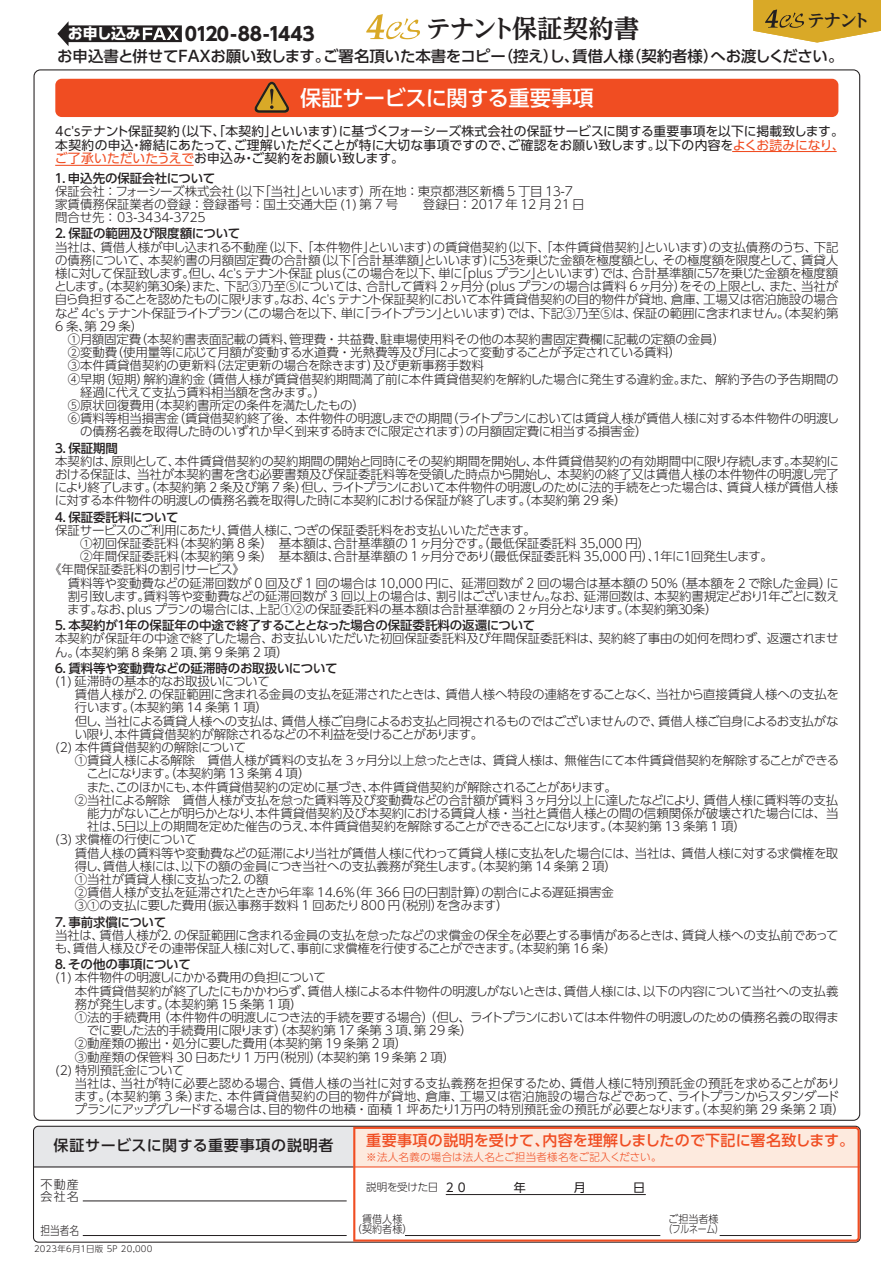
<style>
.page{position:relative;width:881px;height:1263px;background:#fff}
.page>*{position:absolute;margin:0;border:0;box-sizing:border-box;transform-origin:0 0}
.t1{font:700 25.5px "UD Reimin Pro";letter-spacing:-.04em;color:#231f20}
.t2{font:500 21.3px "UD Shin Go Pro";letter-spacing:-.01em;color:#fff}
.t3{font:700 18.6px "UD Shin Go Pro";letter-spacing:-.04em;color:#231f20}
.t4{font:700 17.85px "UD Reimin Pro";color:#231f20}
.t5{font:500 15.45px "UD Shin Go Pro";letter-spacing:-.005em;color:#231f20}
.t6{font:500 15px "UD Shin Go Pro";letter-spacing:.015em;color:#f04d22}
.t7{font:500 15px "UD Shin Go Pro";letter-spacing:.05em;color:#231f20}
.t8{font:700 14.85px "UD Shin Go Pro";letter-spacing:-.025em;color:#fff}
.t9{font:12.75px/13.5px "UD Shin Go Pro";letter-spacing:.005em;color:#231f20;text-align:justify}
.t10{font:300 12.45px/13.2px "UD Shin Go Pro";letter-spacing:-.01em;color:#231f20}
.t11{font:300 12.45px "UD Shin Go Pro";letter-spacing:-.03em;color:#231f20}
.t12{font:300 12.45px "UD Shin Go Pro";letter-spacing:-.035em;color:#231f20}
.t13{font:500 12.45px "UD Shin Go Pro";letter-spacing:-.01em;color:#231f20}
.t14{font:300 12.45px "UD Shin Go Pro";letter-spacing:-.04em;color:#231f20}
.t15{font:300 12.45px "UD Shin Go Pro";letter-spacing:-.045em;color:#231f20}
.t16{font:300 12.45px "UD Shin Go Pro";letter-spacing:-.065em;color:#231f20}
.t17{font:300 12px "UD Shin Go Pro";letter-spacing:.1em;color:#231f20}
.t18{font:300 12px "UD Shin Go Pro";letter-spacing:.1em;color:#231f20;scale:.8 1}
.t19{font:300 10.5px "UD Shin Go Pro";letter-spacing:.025em;color:#f04d22}
.t20{font:300 10.5px/10.5px "UD Shin Go Pro";color:#231f20;text-align:center;scale:.96 1}
.t21{font:300 10.5px "UD Shin Go Pro";letter-spacing:-.03em;color:#231f20}
.t22{font:300 8.55px "UD Shin Go Pro";letter-spacing:.03em;color:#231f20}
.s1{color:#f04d22}
</style>
<div class="page">
<div style="left:55px;top:79px;width:783px;height:38px;background:#f04d22;border-radius:6px"></div>
<svg style="left:254px;top:82px;width:35px;height:31px"></svg>
<svg style="left:57px;top:21px;width:125px;height:25px"></svg>
<svg style="left:366px;top:14px;width:54px;height:26px"></svg>
<hr style="left:55px;top:165px;width:138px;height:1px;background:#f04d22">
<hr style="left:732px;top:151px;width:104px;height:1px;background:#f04d22">
<svg style="left:753px;top:0;width:127px;height:43px;background:#d8b045"></svg>
<svg style="left:33px;top:1126px;width:827px;height:117px"></svg>
<svg style="left:353px;top:1127px;width:506px;height:114px"></svg>
<hr style="left:83px;top:1200px;width:263px;height:1px;background:#231f20">
<hr style="left:445px;top:1194px;width:200px;height:1px;background:#231f20">
<hr style="left:83px;top:1235px;width:263px;height:1px;background:#231f20">
<hr style="left:405px;top:1235px;width:255px;height:1px;background:#231f20">
<hr style="left:719px;top:1235px;width:132px;height:1px;background:#231f20">
<hr style="left:34px;top:1166px;width:319px;height:1px;background:#231f20">
<hr style="left:353px;top:1166px;width:506px;height:1px;background:#f04d22">
<h3 class="t4" style="left:806px;top:5px;width:64px">テナント</h3>
<h1 class="t1" style="left:426px;top:8px;width:215px">テナント保証契約書</h1>
<p class="t8" style="left:68px;top:22px;width:74px">お申し込み</p>
<h3 class="t3" style="left:185px;top:19px;width:131px">0120-88-1443</h3>
<p class="t5" style="left:57px;top:44px;width:787px">お申込書と併せてFAXお願い致します。ご署名頂いた本書をコピー（控え）し、賃借人様（契約者様）へお渡しください。</p>
<h2 class="t2" style="left:300px;top:81px;width:295px">保証サービスに関する重要事項</h2>
<p class="t9" style="left:55px;top:124px;width:790px">4c'sテナント保証契約（以下、「本契約」といいます）に基づくフォーシーズ株式会社の保証サービスに関する重要事項を以下に掲載致します。本契約の申込・締結にあたって、ご理解いただくことが特に大切な事項ですので、ご確認をお願い致します。以下の内容を<span class="s1">よくお読みになり、ご了承いただいたうえで</span>お申込み・ご契約をお願い致します。</p>
<p class="t13" style="left:53px;top:168px;width:164px">１．申込先の保証会社について</p>
<p class="t10" style="left:55px;top:184px;width:519px">保証会社：フォーシーズ株式会社（以下「当社」といいます）所在地：東京都港区新橋 5 丁目 13-7家賃債務保証業者の登録：登録番号：国土交通大臣 (1) 第 7 号</p>
<p class="t10" style="left:423px;top:197px;width:163px">登録日：2017 年 12 月 21 日</p>
<p class="t10" style="left:55px;top:210px;width:152px">問合せ先：03-3434-3725</p>
<p class="t13" style="left:53px;top:224px;width:189px">２．保証の範囲及び限度額について</p>
<p class="t10" style="left:55px;top:240px;width:784px">当社は、賃借人様が申し込まれる不動産（以下、「本件物件」といいます）の賃貸借契約（以下、「本件賃貸借契約」といいます）の支払債務のうち、下記</p>
<p class="t10" style="left:55px;top:253px;width:784px">の債務について、本契約書の月額固定費の合計額（以下「合計基準額」といいます）に５３を乗じた金額を極度額とし、その極度額を限度として、賃貸人</p>
<p class="t14" style="left:55px;top:263px;width:784px">様に対して保証致します。但し、4c's テナント保証 plu（s この場合を以下、単に「plus プラン」といいます）では、合計基準額に５７を乗じた金額を極度額</p>
<p class="t11" style="left:54px;top:276px;width:785px">とします（。本契約第３０条）また、下記③乃至⑤については、合計して賃料 2ヶ月分（plus プランの場合は賃料 6ヶ月分）をその上限とし、また、当社が</p>
<p class="t11" style="left:55px;top:290px;width:784px">自ら負担することを認めたものに限ります。なお、4c's テナント保証契約において本件賃貸借契約の目的物件が貸地、倉庫、工場又は宿泊施設の場合</p>
<p class="t15" style="left:55px;top:303px;width:784px">など 4c's テナント保証ライトプラン（この場合を以下、単に「ライトプラン」といいます）では、下記③乃至⑤は、保証の範囲に含まれません（。本契約第</p>
<p class="t10" style="left:55px;top:319px;width:90px">6 条、第 29 条）</p>
<p class="t10" style="left:68px;top:332px;width:658px">①月額固定費（本契約書表面記載の賃料、管理費・共益費、駐車場使用料その他の本契約書固定費欄に記載の定額の金員）</p>
<p class="t11" style="left:68px;top:342px;width:615px">②変動費（使用量等に応じて月額が変動する水道費・光熱費等及び月によって変動することが予定されている賃料）</p>
<p class="t10" style="left:68px;top:359px;width:417px">③本件賃貸借契約の更新料（法定更新の場合を除きます）及び更新事務手数料</p>
<p class="t10" style="left:68px;top:372px;width:772px">④早期（短期）解約違約金（賃借人様が賃貸借契約期間満了前に本件賃貸借契約を解約した場合に発生する違約金。また、解約予告の予告期間の</p>
<p class="t12" style="left:80px;top:382px;width:247px">経過に代えて支払う賃料相当額を含みます。）</p>
<p class="t10" style="left:68px;top:398px;width:299px">⑤原状回復費用（本契約書所定の条件を満たしたもの）</p>
<p class="t10" style="left:68px;top:411px;width:772px">⑥賃料等相当損害金（賃貸借契約終了後、本件物件の明渡しまでの期間（ライトプランにおいては賃貸人様が賃借人様に対する本件物件の明渡し</p>
<p class="t12" style="left:80px;top:422px;width:568px">の債務名義を取得した時のいずれか早く到来する時までに限定されます）の月額固定費に相当する損害金）</p>
<p class="t13" style="left:53px;top:438px;width:67px">３．保証期間</p>
<p class="t10" style="left:55px;top:454px;width:785px;text-align:justify">本契約は、原則として、本件賃貸借契約の契約期間の開始と同時にその契約期間を開始し、本件賃貸借契約の有効期間中に限り存続します。本契約における保証は、当社が本契約書を含む必要書類及び保証委託料等を受領した時点から開始し、本契約の終了又は賃借人様の本件物件の明渡し完了により終了します（。本契約第 2 条及び第 7 条）但し、ライトプランにおいて本件物件の明渡しのために法的手続をとった場合は、賃貸人様が賃借人様に対する本件物件の明渡しの債務名義を取得した時に本契約における保証が終了します（。本契約第 29 条）</p>
<p class="t13" style="left:53px;top:507px;width:127px">４．保証委託料について</p>
<p class="t10" style="left:55px;top:523px;width:482px">保証サービスのご利用にあたり、賃借人様に、つぎの保証委託料をお支払いいただきます。</p>
<p class="t10" style="left:80px;top:536px;width:571px">①初回保証委託料（本契約第 8 条）基本額は、合計基準額の 1ヶ月分です（。最低保証委託料 35,000 円）</p>
<p class="t10" style="left:80px;top:549px;width:694px">②年間保証委託料（本契約第 9 条）基本額は、合計基準額の 1ヶ月分であり（最低保証委託料 35,000 円）、１年に１回発生します。</p>
<p class="t10" style="left:49px;top:563px;width:197px">《年間保証委託料の割引サービス》</p>
<p class="t10" style="left:68px;top:576px;width:772px">賃料等や変動費などの延滞回数が 0 回及び 1 回の場合は 10,000 円に、延滞回数が 2 回の場合は基本額の 50％（基本額を 2 で除した金員）に</p>
<p class="t10" style="left:68px;top:589px;width:772px">割引致します。賃料等や変動費などの延滞回数が 3 回以上の場合は、割引はございません。なお、延滞回数は、本契約書規定どおり１年ごとに数え</p>
<p class="t10" style="left:67px;top:602px;width:651px">ます。なお、plus プランの場合には、上記①②の保証委託料の基本額は合計基準額の 2ヶ月分となります（。本契約第３０条）</p>
<p class="t13" style="left:53px;top:615px;width:484px">５．本契約が１年の保証年の中途で終了することとなった場合の保証委託料の返還について</p>
<p class="t10" style="left:55px;top:632px;width:784px">本契約が保証年の中途で終了した場合、お支払いいただいた初回保証委託料及び年間保証委託料は、契約終了事由の如何を問わず、返還されません（。本契約第8条第2 項、第9条第2 項）</p>
<p class="t13" style="left:53px;top:658px;width:286px">６．賃料等や変動費などの延滞時のお取扱いについて</p>
<p class="t10" style="left:55px;top:674px;width:216px">(1) 延滞時の基本的なお取扱いについて</p>
<p class="t10" style="left:75px;top:687px;width:765px">賃借人様が２．の保証範囲に含まれる金員の支払を延滞されたときは、賃借人様へ特段の連絡をすることなく、当社から直接賃貸人様への支払を</p>
<p class="t10" style="left:75px;top:701px;width:195px">行います（。本契約第 14 条第 1 項）</p>
<p class="t12" style="left:75px;top:711px;width:765px">但し、当社による賃貸人様への支払は、賃借人様ご自身によるお支払と同視されるものではございませんので、賃借人様ご自身によるお支払がな</p>
<p class="t12" style="left:75px;top:724px;width:410px">い限り、本件賃貸借契約が解除されるなどの不利益を受けることがあります。</p>
<p class="t10" style="left:55px;top:740px;width:192px">(2) 本件賃貸借契約の解除について</p>
<p class="t10" style="left:75px;top:753px;width:765px">①賃貸人様による解除 賃借人様が賃料の支払を 3ヶ月分以上怠ったときは、賃貸人様は、無催告にて本件賃貸借契約を解除することができる</p>
<p class="t16" style="left:86px;top:763px;width:225px">ことになります（。本契約第 13 条第 4 項）</p>
<p class="t10" style="left:87px;top:780px;width:531px">また、このほかにも、本件賃貸借契約の定めに基づき、本件賃貸借契約が解除されることがあります。</p>
<p class="t10" style="left:75px;top:793px;width:764px">②当社による解除 賃借人様が支払を怠った賃料等及び変動費などの合計額が賃料 3ヶ月分以上に達したなどにより、賃借人様に賃料等の支払</p>
<p class="t10" style="left:87px;top:806px;width:752px">能力がないことが明らかとなり､本件賃貸借契約及び本契約における賃貸人様・当社と賃借人様との間の信頼関係が破壊された場合には、当</p>
<p class="t12" style="left:87px;top:816px;width:660px">社は、５日以上の期間を定めた催告のうえ、本件賃貸借契約を解除することができることになります（。本契約第 13 条第 1 項）</p>
<p class="t10" style="left:55px;top:832px;width:143px">(3) 求償権の行使について</p>
<p class="t10" style="left:75px;top:846px;width:764px">賃借人様の賃料等や変動費などの延滞により当社が賃借人様に代わって賃貸人様に支払をした場合には、当社は、賃借人様に対する求償権を取</p>
<p class="t10" style="left:75px;top:859px;width:543px">得し、賃借人様には、以下の額の金員につき当社への支払義務が発生します（。本契約第 14 条第 2 項）</p>
<p class="t10" style="left:75px;top:872px;width:195px">①当社が賃貸人様に支払った２．の額</p>
<p class="t10" style="left:75px;top:885px;width:540px">②賃借人様が支払を延滞されたときから年率 14.6％（年 366 日の日割計算）の割合による遅延損害金</p>
<p class="t10" style="left:75px;top:898px;width:435px">③①の支払に要した費用（振込事務手数料 1 回あたり800 円（税別）を含みます）</p>
<p class="t13" style="left:53px;top:912px;width:115px">７．事前求償について</p>
<p class="t10" style="left:55px;top:928px;width:785px">当社は、賃借人様が２．の保証範囲に含まれる金員の支払を怠ったなどの求償金の保全を必要とする事情があるときは、賃貸人様への支払前であっても、賃借人様及びその連帯保証人様に対して、事前に求償権を行使することができます（。本契約第 16 条）</p>
<p class="t13" style="left:53px;top:954px;width:140px">８．その他の事項について</p>
<p class="t10" style="left:55px;top:970px;width:272px">(1) 本件物件の明渡しにかかる費用の負担について</p>
<p class="t10" style="left:75px;top:984px;width:764px">本件賃貸借契約が終了したにもかかわらず、賃借人様による本件物件の明渡しがないときは、賃借人様には、以下の内容について当社への支払義</p>
<p class="t10" style="left:75px;top:997px;width:229px">務が発生します（。本契約第 15 条第 1 項）</p>
<p class="t10" style="left:75px;top:1010px;width:765px">①法的手続費用（本件物件の明渡しにつき法的手続を要する場合）（但し、ライトプランにおいては本件物件の明渡しのための債務名義の取得ま</p>
<p class="t11" style="left:87px;top:1020px;width:387px">でに要した法的手続費用に限ります（）本契約第 17 条第 3 項、第 29 条）</p>
<p class="t10" style="left:75px;top:1036px;width:334px">②動産類の搬出・処分に要した費用（本契約第 19 条第 2 項）</p>
<p class="t10" style="left:75px;top:1050px;width:260px">③動産類の保管料 30 日あたり1 万円（税別（本</p>
<p class="t10" style="left:309px;top:1050px;width:147px">） 契約第19 条第 2 項）</p>
<p class="t10" style="left:74px;top:1063px;width:771px;text-indent:-19px">(2) 特別預託金について<br>当社は、当社が特に必要と認める場合、賃借人様の当社に対する支払義務を担保するため、賃借人様に特別預託金の預託を求めることがあります（。本契約第 3 条）また、本件賃貸借契約の目的物件が貸地、倉庫、工場又は宿泊施設の場合などであって、ライトプランからスタンダードプランにアップグレードする場合は、目的物件の地積・面積 1 坪あたり１万円の特別預託金の預託が必要となります（。本契約第 29 条第 2 項）</p>
<p class="t7" style="left:54px;top:1133px;width:281px">保証サービスに関する重要事項の説明者</p>
<p class="t6" style="left:366px;top:1128px;width:489px">重要事項の説明を受けて、内容を理解しましたので下記に署名致します。</p>
<p class="t19" style="left:366px;top:1148px;width:291px">※法人名義の場合は法人名とご担当者様名をご記入ください｡</p>
<p class="t17" style="left:40px;top:1174px;width:40px">不動産</p>
<p class="t21" style="left:366px;top:1179px;width:73px">説明を受けた日</p>
<p class="t17" style="left:40px;top:1186px;width:40px">会社名</p>
<p class="t18" style="left:40px;top:1220px;width:50px">担当者名</p>
<p class="t20" style="left:663px;top:1213px;width:64px">ご担当者様（フルネーム）</p>
<p class="t20" style="left:352px;top:1213px;width:64px">賃借人様<br>（契約者様）</p>
<p class="t22" style="left:34px;top:1242px;width:120px">2023年6月1日版 5P 20,000</p>
</div>
